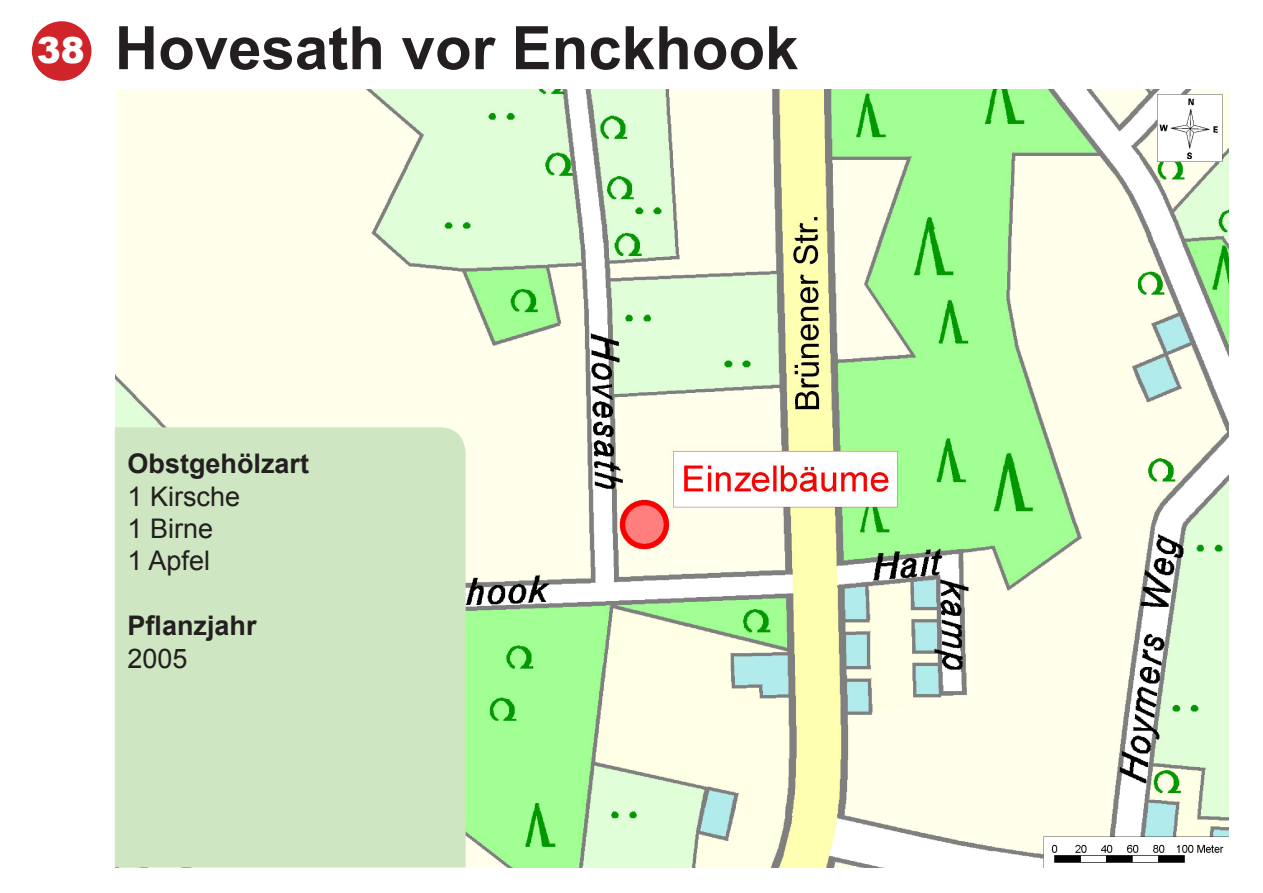
<style>
.page{position:relative;width:1263px;height:893px;background:#fff}
.page>*{position:absolute;margin:0;border:0;box-sizing:border-box;transform-origin:0 0}
.t1{font:700 60px "Arial";color:#231f20}
.t2{font:900 36px "Arial";color:#fff}
.t3{font:27px "Arial";color:#231f20}
.t4{font:700 27px "Arial";color:#231f20}
</style>
<div class="page">
<div style="left:32px;top:21px;width:59px;height:60px;background:#d1232a;border-radius:50%"></div>
<img style="left:116px;top:89px;width:1112px;height:778px">
<div style="left:115px;top:427px;width:351px;height:440px;background:#cee6c1"></div>
<p class="t2" style="left:37px;top:24px;width:50px">38</p>
<p class="t1" style="left:115px;top:8px;width:685px">Hovesath vor Enckhook</p>
<p class="t4" style="left:128px;top:446px;width:183px">Obstgehölzart</p>
<p class="t3" style="left:128px;top:478px;width:114px">1 Kirsche</p>
<p class="t3" style="left:128px;top:511px;width:87px">1 Birne</p>
<p class="t3" style="left:128px;top:543px;width:84px">1 Apfel</p>
<p class="t4" style="left:128px;top:608px;width:131px">Pflanzjahr</p>
<p class="t3" style="left:128px;top:640px;width:62px">2005</p>
</div>
